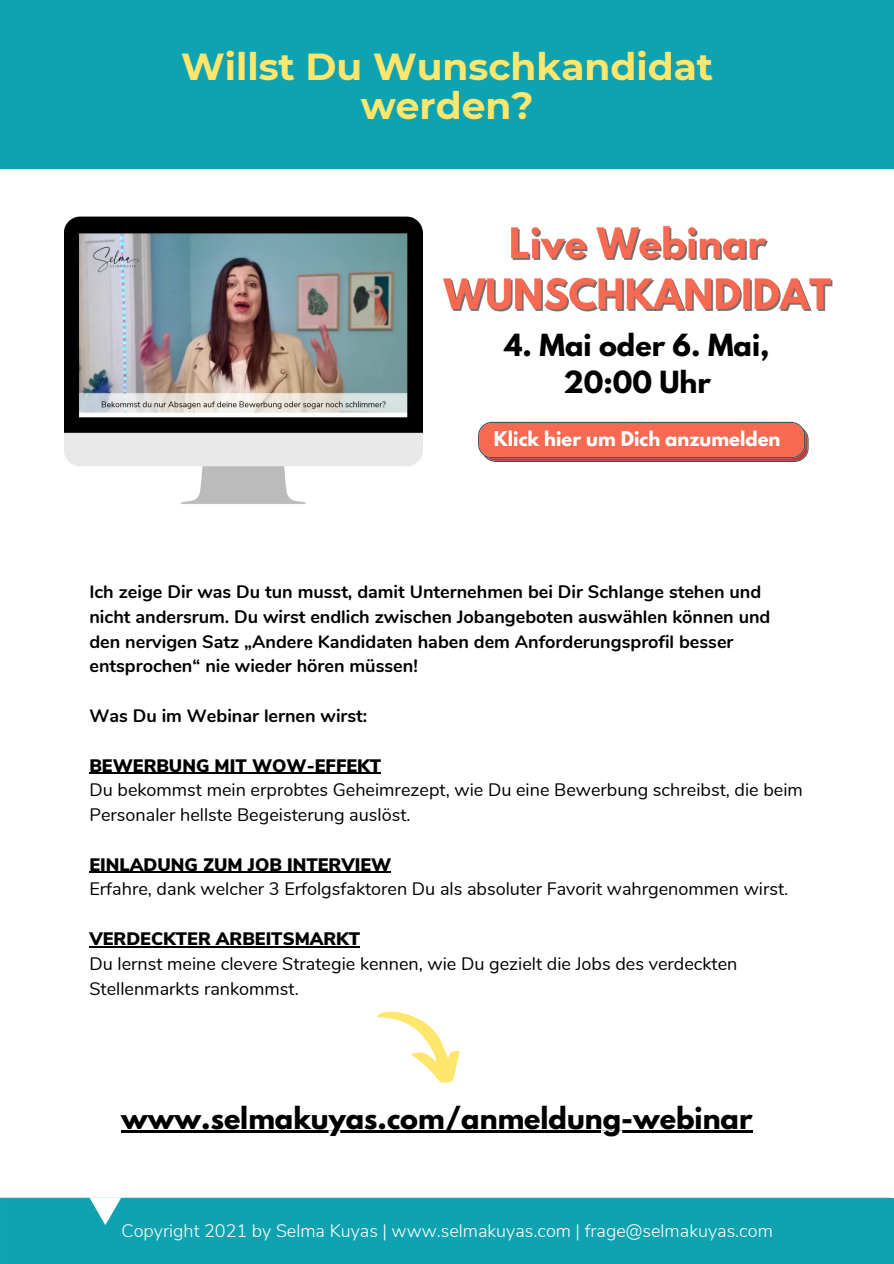
<style>
.page{position:relative;width:894px;height:1264px;background:#fff}
.page>*{position:absolute;margin:0;border:0;box-sizing:border-box;transform-origin:0 0}
.t1{font:700 37.5px/39.5px "Montserrat";color:#ffe66d;text-align:center}
.t2{font:700 27px/37.2px "League Spartan";color:#000;text-align:center}
.t3{font:18px/24.8px "Nunito";color:#000}
.t4{font:700 18px/24.8px "Nunito";color:#000}
.t5{font:900 18px "Nunito Sans";color:#000}
.t6{font:300 18px "Nunito Sans";color:#fff}
.t7{font:700 18px "League Spartan";color:#fff}
</style>
<div class="page">
<div style="left:0;top:1197px;width:893px;height:66px;background:#0fa3b1"></div>
<hr style="left:89px;top:772px;width:292px;height:1px;background:#000">
<hr style="left:89px;top:871px;width:302px;height:2px;background:#000">
<hr style="left:89px;top:946px;width:271px;height:1px;background:#000">
<svg style="left:89px;top:1197px;width:32px;height:28px"></svg>
<div style="left:0;top:0;width:893px;height:168px;background:#0fa3b1"></div>
<img style="left:64px;top:216px;width:358px;height:288px">
<svg style="left:478px;top:422px;width:330px;height:40px;background:#e46754"></svg>
<img style="left:443px;top:225px;width:390px;height:87px">
<svg style="left:377px;top:1011px;width:83px;height:72px"></svg>
<hr style="left:121px;top:1130px;width:631px;height:3px;background:#000">
<p class="t1" style="left:181px;top:46px;width:533px">Willst Du Wunschkandidat werden?</p>
<p class="t2" style="left:504px;top:330px;width:266px">4. Mai oder 6. Mai,<br>20:00 Uhr</p>
<p class="t7" style="left:493px;top:430px;width:288px">Klick hier um Dich anzumelden</p>
<p class="t4" style="left:89px;top:579px;width:682px">Ich zeige Dir was Du tun musst, damit Unternehmen bei Dir Schlange stehen und nicht andersrum. Du wirst endlich zwischen Jobangeboten auswählen können und den nervigen Satz „Andere Kandidaten haben dem Anforderungsprofil besser entsprochen“ nie wieder hören müssen!</p>
<p class="t4" style="left:89px;top:703px;width:279px">Was Du im Webinar lernen wirst:</p>
<p class="t5" style="left:89px;top:753px;width:293px">BEWERBUNG MIT WOW-EFFEKT</p>
<p class="t3" style="left:89px;top:778px;width:714px">Du bekommst mein erprobtes Geheimrezept, wie Du eine Bewerbung schreibst, die beim<br>Personaler hellste Begeisterung auslöst.</p>
<p class="t5" style="left:89px;top:852px;width:303px">EINLADUNG ZUM JOB INTERVIEW</p>
<p class="t3" style="left:89px;top:877px;width:700px">Erfahre, dank welcher 3 Erfolgsfaktoren Du als absoluter Favorit wahrgenommen wirst.</p>
<p class="t5" style="left:89px;top:926px;width:272px">VERDECKTER ARBEITSMARKT</p>
<p class="t3" style="left:89px;top:951px;width:649px">Du lernst meine clevere Strategie kennen, wie Du gezielt die Jobs des verdeckten<br>Stellenmarkts rankommst.</p>
<p class="t2" style="left:121px;top:1102px;width:632px">www.selmakuyas.com/anmeldung-webinar</p>
<p class="t6" style="left:121px;top:1218px;width:652px">Copyright 2021 by Selma Kuyas | www.selmakuyas.com | frage@selmakuyas.com</p>
</div>
